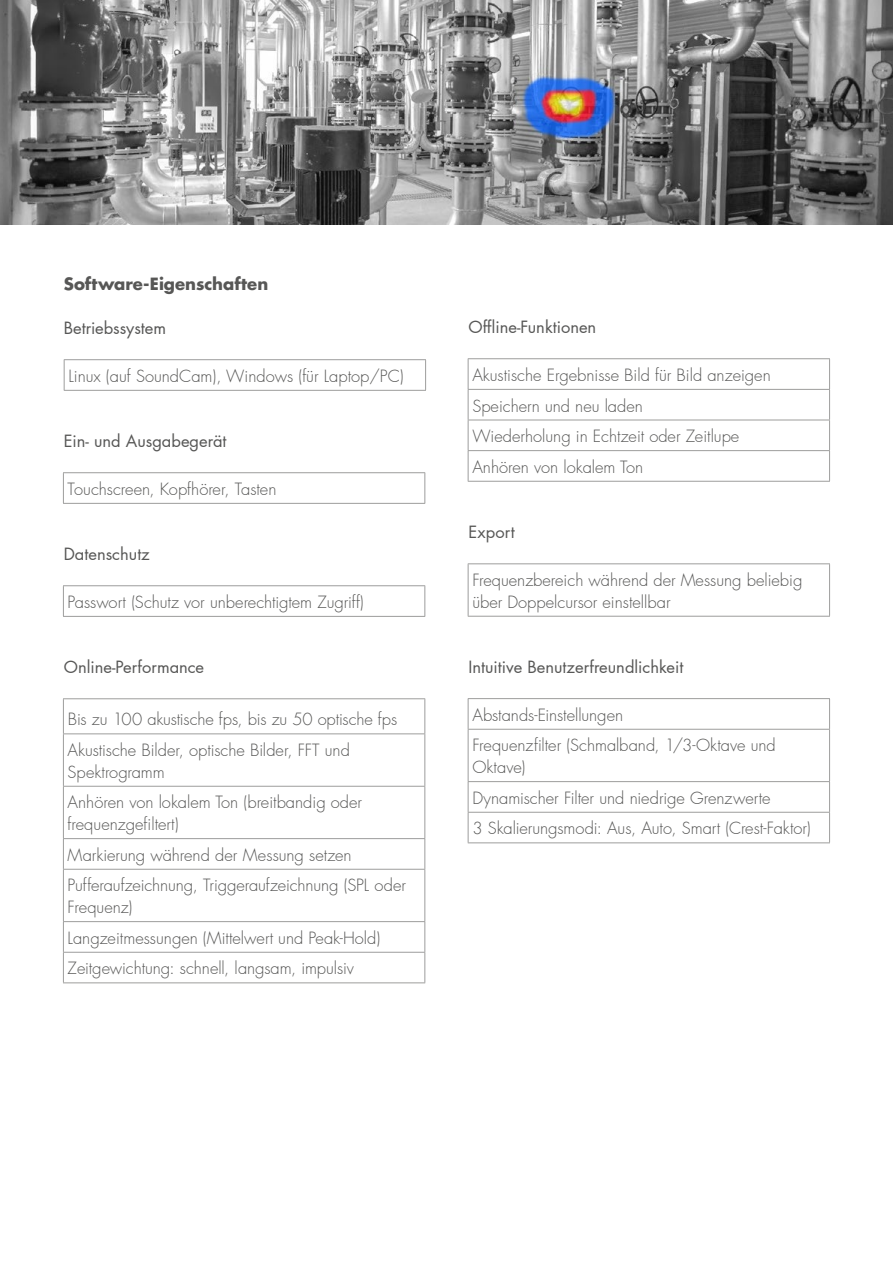
<style>
.page{position:relative;width:893px;height:1263px;background:#fff}
.page>*{position:absolute;margin:0;border:0;box-sizing:border-box;transform-origin:0 0}
.t1{font:300 16.5px/30.6px "Futura LT Pro";color:#575756}
.t2{font:16.5px "Futura LT Pro";color:#575756}
.t3{font:700 16.5px "Futura LT Pro";color:#575756}
</style>
<div class="page">
<img style="left:0;top:0;width:893px;height:224px">
<hr style="left:64px;top:359px;width:362px;height:1px;background:#9d9d9c">
<hr style="left:64px;top:360px;width:1px;height:30px;background:#9d9d9c">
<hr style="left:425px;top:360px;width:1px;height:30px;background:#9d9d9c">
<hr style="left:64px;top:390px;width:362px;height:1px;background:#9d9d9c">
<hr style="left:63px;top:472px;width:362px;height:1px;background:#9d9d9c">
<hr style="left:63px;top:473px;width:1px;height:30px;background:#9d9d9c">
<hr style="left:424px;top:473px;width:1px;height:30px;background:#9d9d9c">
<hr style="left:63px;top:503px;width:362px;height:1px;background:#9d9d9c">
<hr style="left:468px;top:358px;width:362px;height:1px;background:#9d9d9c">
<hr style="left:468px;top:359px;width:1px;height:30px;background:#9d9d9c">
<hr style="left:829px;top:359px;width:1px;height:30px;background:#9d9d9c">
<hr style="left:468px;top:389px;width:362px;height:1px;background:#9d9d9c">
<hr style="left:468px;top:390px;width:1px;height:30px;background:#9d9d9c">
<hr style="left:829px;top:390px;width:1px;height:30px;background:#9d9d9c">
<hr style="left:468px;top:420px;width:362px;height:1px;background:#9d9d9c">
<hr style="left:468px;top:420px;width:1px;height:30px;background:#9d9d9c">
<hr style="left:829px;top:420px;width:1px;height:30px;background:#9d9d9c">
<hr style="left:468px;top:450px;width:362px;height:1px;background:#9d9d9c">
<hr style="left:468px;top:451px;width:1px;height:30px;background:#9d9d9c">
<hr style="left:829px;top:451px;width:1px;height:30px;background:#9d9d9c">
<hr style="left:468px;top:481px;width:362px;height:1px;background:#9d9d9c">
<hr style="left:468px;top:563px;width:362px;height:1px;background:#9d9d9c">
<hr style="left:468px;top:564px;width:1px;height:52px;background:#9d9d9c">
<hr style="left:829px;top:564px;width:1px;height:52px;background:#9d9d9c">
<hr style="left:468px;top:616px;width:362px;height:1px;background:#9d9d9c">
<hr style="left:468px;top:698px;width:362px;height:1px;background:#9d9d9c">
<hr style="left:468px;top:699px;width:1px;height:30px;background:#9d9d9c">
<hr style="left:829px;top:699px;width:1px;height:30px;background:#9d9d9c">
<hr style="left:468px;top:729px;width:362px;height:1px;background:#9d9d9c">
<hr style="left:468px;top:730px;width:1px;height:51px;background:#9d9d9c">
<hr style="left:829px;top:730px;width:1px;height:51px;background:#9d9d9c">
<hr style="left:468px;top:781px;width:362px;height:1px;background:#9d9d9c">
<hr style="left:468px;top:782px;width:1px;height:30px;background:#9d9d9c">
<hr style="left:829px;top:782px;width:1px;height:30px;background:#9d9d9c">
<hr style="left:468px;top:812px;width:362px;height:1px;background:#9d9d9c">
<svg style="left:468px;top:813px;width:1px;height:29px"></svg>
<svg style="left:829px;top:813px;width:1px;height:29px"></svg>
<hr style="left:468px;top:842px;width:362px;height:1px;background:#9d9d9c">
<hr style="left:63px;top:585px;width:362px;height:1px;background:#9d9d9c">
<hr style="left:63px;top:586px;width:1px;height:30px;background:#9d9d9c">
<hr style="left:424px;top:586px;width:1px;height:30px;background:#9d9d9c">
<hr style="left:63px;top:616px;width:362px;height:1px;background:#9d9d9c">
<hr style="left:63px;top:698px;width:362px;height:1px;background:#9d9d9c">
<hr style="left:63px;top:699px;width:1px;height:34px;background:#9d9d9c">
<hr style="left:424px;top:699px;width:1px;height:34px;background:#9d9d9c">
<hr style="left:63px;top:733px;width:362px;height:1px;background:#9d9d9c">
<hr style="left:63px;top:734px;width:1px;height:52px;background:#9d9d9c">
<hr style="left:424px;top:734px;width:1px;height:52px;background:#9d9d9c">
<hr style="left:63px;top:786px;width:362px;height:1px;background:#9d9d9c">
<hr style="left:63px;top:787px;width:1px;height:51px;background:#9d9d9c">
<hr style="left:424px;top:787px;width:1px;height:51px;background:#9d9d9c">
<hr style="left:63px;top:838px;width:362px;height:1px;background:#9d9d9c">
<hr style="left:63px;top:839px;width:1px;height:30px;background:#9d9d9c">
<hr style="left:424px;top:839px;width:1px;height:30px;background:#9d9d9c">
<hr style="left:63px;top:869px;width:362px;height:1px;background:#9d9d9c">
<hr style="left:63px;top:870px;width:1px;height:51px;background:#9d9d9c">
<hr style="left:424px;top:870px;width:1px;height:51px;background:#9d9d9c">
<hr style="left:63px;top:921px;width:362px;height:1px;background:#9d9d9c">
<hr style="left:63px;top:922px;width:1px;height:30px;background:#9d9d9c">
<hr style="left:424px;top:922px;width:1px;height:30px;background:#9d9d9c">
<hr style="left:63px;top:952px;width:362px;height:1px;background:#9d9d9c">
<svg style="left:63px;top:953px;width:1px;height:29px"></svg>
<svg style="left:424px;top:953px;width:1px;height:29px"></svg>
<hr style="left:63px;top:982px;width:362px;height:1px;background:#9d9d9c">
<p class="t3" style="left:64px;top:271px;width:206px">Software-Eigenschaften</p>
<p class="t2" style="left:64px;top:316px;width:104px">Betriebssystem</p>
<p class="t1" style="left:68px;top:361px;width:337px">Linux (auf SoundCam), Windows (für Laptop/PC)</p>
<p class="t2" style="left:64px;top:429px;width:164px">Ein- und Ausgabegerät</p>
<p class="t1" style="left:68px;top:474px;width:210px">Touchscreen, Kopfhörer, Tasten</p>
<p class="t2" style="left:64px;top:542px;width:88px">Datenschutz</p>
<p class="t1" style="left:68px;top:587px;width:298px">Passwort (Schutz vor unberechtigtem Zugriff)</p>
<p class="t2" style="left:64px;top:655px;width:142px">Online-Performance</p>
<p class="t1" style="left:68px;top:704px;width:331px">Bis zu 100 akustische fps, bis zu 50 optische fps<br>Akustische Bilder, optische Bilder, FFT und</p>
<p class="t1" style="left:68px;top:756px;width:296px">Spektrogramm<br>Anhören von lokalem Ton (breitbandig oder</p>
<p class="t1" style="left:68px;top:809px;width:340px">frequenzgefiltert)<br>Markierung während der Messung setzen<br>Pufferaufzeichnung, Triggeraufzeichnung (SPL oder</p>
<p class="t1" style="left:68px;top:892px;width:314px">Frequenz)<br>Langzeitmessungen (Mittelwert und Peak-Hold)<br>Zeitgewichtung: schnell, langsam, impulsiv</p>
<p class="t2" style="left:468px;top:315px;width:129px">Offline-Funktionen</p>
<p class="t1" style="left:472px;top:360px;width:300px">Akustische Ergebnisse Bild für Bild anzeigen Speichern und neu laden<br>Wiederholung in Echtzeit oder Zeitlupe Anhören von lokalem Ton</p>
<p class="t2" style="left:468px;top:521px;width:48px">Export</p>
<p class="t1" style="left:472px;top:569px;width:332px;line-height:21.8px">Frequenzbereich während der Messung beliebig über Doppelcursor einstellbar</p>
<p class="t2" style="left:468px;top:655px;width:216px">Intuitive Benutzerfreundlichkeit</p>
<p class="t1" style="left:472px;top:699px;width:305px">Abstands-Einstellungen<br>Frequenzfilter (Schmalband, 1/3-Oktave und</p>
<p class="t1" style="left:472px;top:752px;width:340px">Oktave)<br>Dynamischer Filter und niedrige Grenzwerte<br>3 Skalierungsmodi: Aus, Auto, Smart (Crest-Faktor)</p>
</div>
